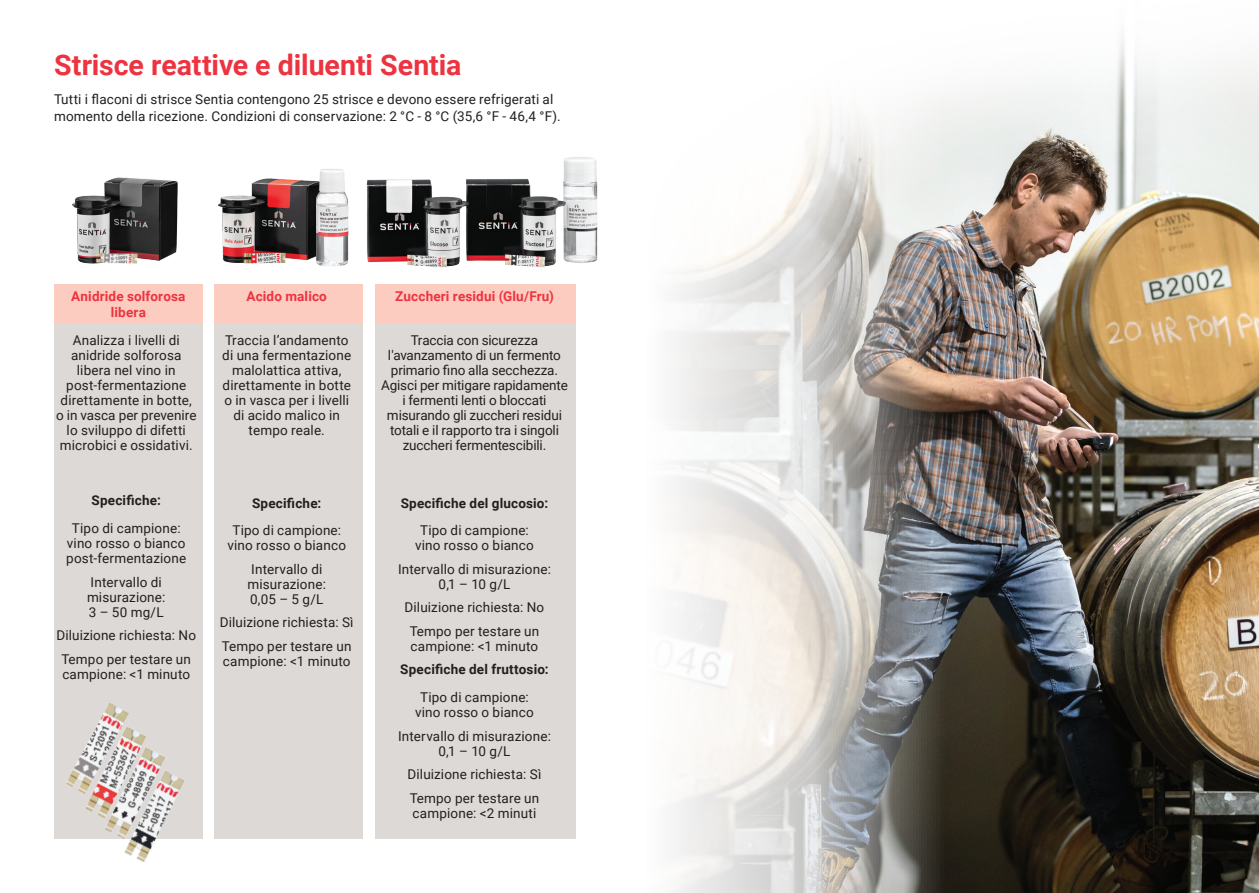
<style>
.page{position:relative;width:1259px;height:893px;background:#fff}
.page>*{position:absolute;margin:0;border:0;box-sizing:border-box;transform-origin:0 0}
.t1{font:700 28.5px "Roboto";color:#ee3340}
.Paragraph_Style_1{font:13.5px/15px "Roboto";letter-spacing:.01em;color:#231f20;text-align:center}
.Paragraph_Style_1-2{font:13.5px/15px "Roboto";letter-spacing:-.01em;color:#231f20;text-align:center}
.t2{font:700 13.5px "Roboto";letter-spacing:.015em;color:#231f20}
.t3{font:700 13.5px/16.2px "Roboto";letter-spacing:.01em;color:#ee3340;text-align:center}
</style>
<div class="page">
<img style="left:673px;top:36px;width:586px;height:857px">
<div style="left:214px;top:308px;width:149px;height:531px;background:#dcd9d6"></div>
<div style="left:375px;top:308px;width:200px;height:531px;background:#dcd9d6"></div>
<div style="left:54px;top:308px;width:149px;height:531px;background:#dcd9d6"></div>
<div style="left:54px;top:284px;width:149px;height:39px;background:#fbccbf"></div>
<div style="left:214px;top:284px;width:149px;height:39px;background:#fbccbf"></div>
<div style="left:375px;top:284px;width:200px;height:39px;background:#fbccbf"></div>
<img style="left:72px;top:177px;width:79px;height:87px">
<img style="left:66px;top:703px;width:119px;height:159px">
<img style="left:151px;top:178px;width:165px;height:86px">
<img style="left:316px;top:169px;width:18px;height:98px">
<img style="left:334px;top:157px;width:264px;height:111px">
<img style="left:93px;top:253px;width:49px;height:11px">
<p class="t1" style="left:54px;top:45px;width:409px">Strisce reattive e diluenti Sentia</p>
<p class="Paragraph_Style_1" style="left:54px;top:91px;width:508px;line-height:16.2px;text-align:left">Tutti i flaconi di strisce Sentia contengono 25 strisce e devono essere refrigerati al momento della ricezione. Condizioni di conservazione: 2 °C - 8 °C (35,6 °F - 46,4 °F).</p>
<p class="t3" style="left:71px;top:287px;width:116px">Anidride solforosa libera</p>
<p class="Paragraph_Style_1" style="left:56px;top:332px;width:142px">Analizza i livelli di anidride solforosa libera nel vino in post-fermentazione direttamente in botte, o in vasca per prevenire lo sviluppo di difetti microbici e ossidativi.</p>
<p class="t2" style="left:92px;top:491px;width:71px">Specifiche:</p>
<p class="Paragraph_Style_1" style="left:66px;top:520px;width:121px">Tipo di campione: vino rosso o bianco post-fermentazione</p>
<p class="Paragraph_Style_1" style="left:87px;top:574px;width:80px;text-align:left">Intervallo di misurazione:<br>3 – 50 mg/L</p>
<p class="Paragraph_Style_1" style="left:56px;top:627px;width:141px">Diluizione richiesta: No</p>
<p class="Paragraph_Style_1" style="left:61px;top:651px;width:131px;text-align:left">Tempo per testare un campione: &lt;1 minuto</p>
<p class="t3" style="left:247px;top:287px;width:82px">Acido malico</p>
<p class="Paragraph_Style_1" style="left:222px;top:332px;width:130px">Traccia l’andamento di una fermentazione malolattica attiva, direttamente in botte o in vasca per i livelli di acido malico in tempo reale.</p>
<p class="t2" style="left:252px;top:493px;width:71px">Specifiche:</p>
<p class="Paragraph_Style_1" style="left:227px;top:522px;width:120px">Tipo di campione: vino rosso o bianco</p>
<p class="Paragraph_Style_1" style="left:247px;top:561px;width:80px;text-align:left">Intervallo di misurazione:<br>0,05 – 5 g/L</p>
<p class="Paragraph_Style_1" style="left:220px;top:614px;width:135px">Diluizione richiesta: Sì</p>
<p class="Paragraph_Style_1" style="left:222px;top:638px;width:131px;text-align:left">Tempo per testare un campione: &lt;1 minuto</p>
<p class="t3" style="left:395px;top:287px;width:160px">Zuccheri residui (Glu/Fru)</p>
<p class="Paragraph_Style_1-2" style="left:381px;top:332px;width:188px">Traccia con sicurezza l'avanzamento di un fermento primario fino alla secchezza.<br>Agisci per mitigare rapidamente i fermenti lenti o bloccati misurando gli zuccheri residui totali e il rapporto tra i singoli zuccheri fermentescibili.</p>
<p class="t2" style="left:401px;top:493px;width:149px">Specifiche del glucosio:</p>
<p class="Paragraph_Style_1" style="left:415px;top:522px;width:120px">Tipo di campione: vino rosso o bianco</p>
<p class="Paragraph_Style_1" style="left:398px;top:561px;width:154px">Intervallo di misurazione:<br>0,1 – 10 g/L</p>
<p class="Paragraph_Style_1" style="left:404px;top:599px;width:141px">Diluizione richiesta: No</p>
<p class="Paragraph_Style_1" style="left:410px;top:623px;width:131px;text-align:left">Tempo per testare un campione: &lt;1 minuto</p>
<p class="t2" style="left:400px;top:660px;width:150px">Specifiche del fruttosio:</p>
<p class="Paragraph_Style_1" style="left:415px;top:689px;width:120px">Tipo di campione: vino rosso o bianco</p>
<p class="Paragraph_Style_1" style="left:398px;top:728px;width:154px">Intervallo di misurazione:<br>0,1 – 10 g/L</p>
<p class="Paragraph_Style_1" style="left:407px;top:766px;width:135px">Diluizione richiesta: Sì</p>
<p class="Paragraph_Style_1" style="left:410px;top:790px;width:131px;text-align:left">Tempo per testare un campione: &lt;2 minuti</p>
</div>
